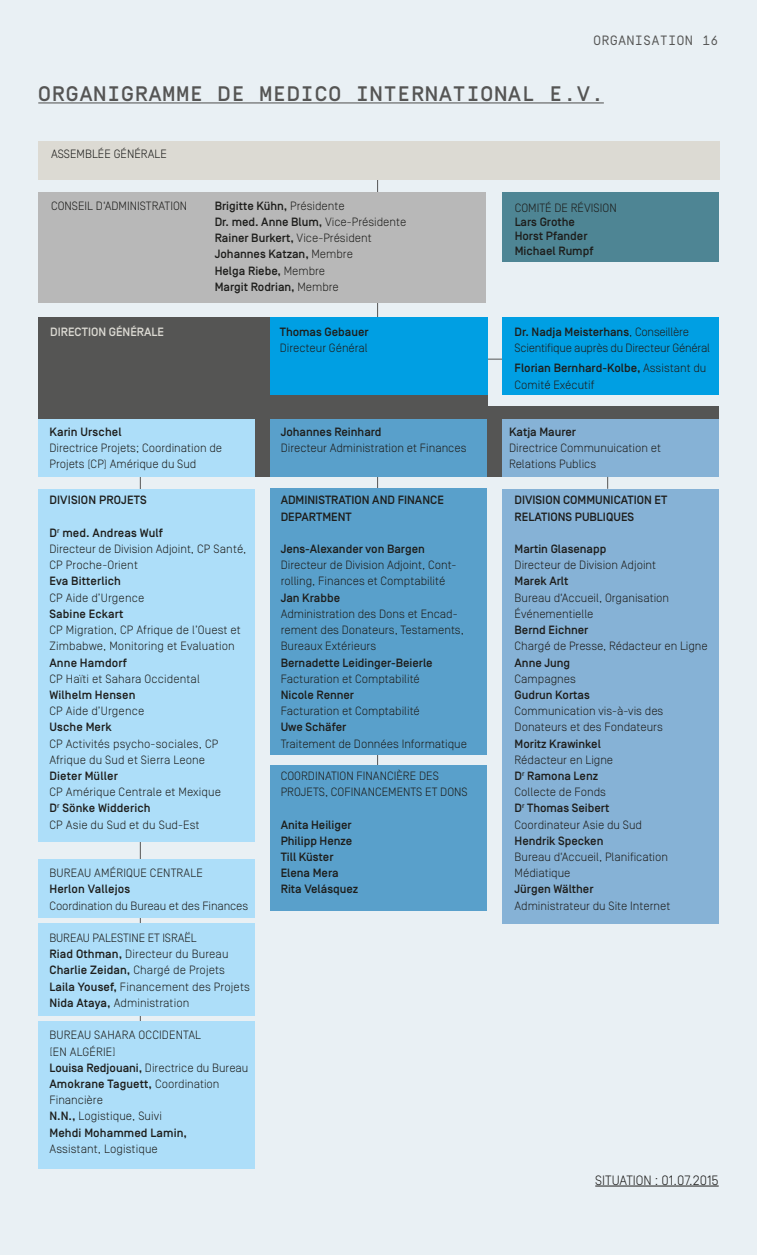
<style>
.page{position:relative;width:757px;height:1255px;background:#fff}
.page>*{position:absolute;margin:0;border:0;box-sizing:border-box;transform-origin:0 0}
.t1{font:500 21px "Simplon BP Mono";letter-spacing:.05em;color:#555554}
.t2{font:300 13.5px "Simplon BP";color:#1d1d1b}
.t3{font:13.5px "Simplon BP Mono";letter-spacing:.01em;color:#555554}
.t4{font:300 12px/16.2px "Simplon BP";color:#1d1d1b}
.t5{font:500 12px/16.2px "Simplon BP";color:#1d1d1b}
.t6{font:300 12px/16.2px "Simplon BP";letter-spacing:-.02em;color:#1d1d1b}
.t7{font:500 12px "Simplon BP";color:#dcdad3}
.s1{font-weight:300}
.s2{font-weight:500}
</style>
<div class="page">
<div style="left:0;top:0;width:757px;height:1254px;background:#e9f0f4"></div>
<hr style="left:38px;top:102px;width:566px;height:1px;background:#555554">
<div style="left:38px;top:317px;width:681px;height:160px;background:#555554"></div>
<div style="left:488px;top:310px;width:243px;height:95px;background:#e9f0f4"></div>
<hr style="left:480px;top:359px;width:239px;height:1px;background:#555554">
<hr style="left:140px;top:475px;width:1px;height:567px;background:#555554">
<hr style="left:377px;top:153px;width:1px;height:638px;background:#555554">
<div style="left:502px;top:317px;width:217px;height:78px;background:#009fe3"></div>
<div style="left:270px;top:317px;width:217px;height:78px;background:#009fe3"></div>
<div style="left:38px;top:192px;width:448px;height:111px;background:#b8b8b8"></div>
<div style="left:502px;top:192px;width:217px;height:70px;background:#4e8594"></div>
<div style="left:38px;top:142px;width:681px;height:38px;background:#dcdad3"></div>
<div style="left:38px;top:923px;width:217px;height:93px;background:#addef9"></div>
<div style="left:38px;top:859px;width:217px;height:59px;background:#addef9"></div>
<div style="left:38px;top:1021px;width:217px;height:147px;background:#addef9"></div>
<div style="left:38px;top:489px;width:217px;height:352px;background:#addef9"></div>
<div style="left:502px;top:489px;width:217px;height:434px;background:#86b2d6"></div>
<div style="left:270px;top:765px;width:217px;height:145px;background:#59a0cb"></div>
<div style="left:270px;top:489px;width:217px;height:266px;background:#59a0cb"></div>
<div style="left:38px;top:419px;width:217px;height:58px;background:#addef9"></div>
<div style="left:270px;top:419px;width:217px;height:58px;background:#59a0cb"></div>
<div style="left:502px;top:419px;width:217px;height:58px;background:#86b2d6"></div>
<svg style="left:607px;top:477px;width:1px;height:12px"></svg>
<hr style="left:595px;top:1185px;width:124px;height:1px;background:#1d1d1b">
<p class="t3" style="left:593px;top:32px;width:127px">ORGANISATION 16</p>
<h1 class="t1" style="left:38px;top:80px;width:15px">ORGA</h1>
<h1 class="t1" style="left:94px;top:80px;width:28px">NIGRAMME</h1>
<h1 class="t1" style="left:218px;top:80px;width:13px">DE</h1>
<h1 class="t1" style="left:259px;top:80px;width:15px">MEDIC</h1>
<h1 class="t1" style="left:328px;top:80px;width:70px">O INTER</h1>
<h1 class="t1" style="left:425px;top:80px;width:28px">NATI</h1>
<h1 class="t1" style="left:480px;top:80px;width:42px">ONAL</h1>
<h1 class="t1" style="left:550px;top:80px;width:56px">E .V.</h1>
<p class="t4" style="left:51px;top:146px;width:15px">Assemblée</p>
<p class="t4" style="left:114px;top:146px;width:15px">Générale</p>
<p class="t4" style="left:51px;top:197px;width:14px">Conseil</p>
<p class="t4" style="left:96px;top:197px;width:16px">d‘administration</p>
<p class="t5" style="left:215px;top:198px;width:193px">Brigitte Kühn, <span class="s1">Présidente<br></span>Dr. med. Anne Blum, <span class="s1">Vice-Présidente<br></span>Rainer Burkert, <span class="s1">Vice-Président<br></span>Johannes Katzan, <span class="s1">Membre<br></span>Helga Riebe, <span class="s1">Membre<br></span>Margit Rodrian, <span class="s1">Membre</span></p>
<p class="t4" style="left:515px;top:199px;width:14px">Comité</p>
<p class="t4" style="left:554px;top:199px;width:30px">de Révision</p>
<p class="t5" style="left:515px;top:215px;width:80px;line-height:14.4px">Lars Grothe<br>Horst Pfander<br>Michael Rumpf</p>
<p class="t7" style="left:50px;top:325px;width:15px">Direction</p>
<p class="t7" style="left:109px;top:325px;width:36px">Générale</p>
<p class="t6" style="left:514px;top:323px;width:197px"><span class="s2">Dr. Nadja Meisterhans</span>, Conseillère<br>Scientifique auprès du Directeur Général</p>
<p class="t4" style="left:514px;top:360px;width:193px"><span class="s2">Florian Bernhard-Kolbe,</span> Assistant du<br>Comité Exécutif</p>
<p class="t5" style="left:280px;top:323px;width:90px">Thomas Gebauer</p>
<p class="t4" style="left:280px;top:339px;width:89px">Directeur Général</p>
<p class="t5" style="left:49px;top:424px;width:74px">Karin Urschel</p>
<p class="t4" style="left:49px;top:440px;width:174px">Directrice Projets; Coordination de<br>Projets (CP) Amérique du Sud</p>
<p class="t5" style="left:49px;top:492px;width:99px">DIVISION PROJETS</p>
<p class="t4" style="left:49px;top:524px;width:198px"><span class="s2">D</span><sup>r</sup> <span class="s2">med. Andreas Wulf<br></span>Directeur de Division Adjoint, CP Santé,<br>CP Proche-Orient</p>
<p class="t5" style="left:49px;top:573px;width:73px">Eva Bitterlich</p>
<p class="t4" style="left:49px;top:589px;width:96px">CP Aide d’Urgence</p>
<p class="t5" style="left:49px;top:606px;width:76px">Sabine Eckart</p>
<p class="t4" style="left:49px;top:621px;width:193px">CP Migration, CP Afrique de l’Ouest et<br>Zimbabwe, Monitoring et Evaluation</p>
<p class="t5" style="left:49px;top:654px;width:79px">Anne Hamdorf</p>
<p class="t4" style="left:49px;top:670px;width:152px">CP Haïti et Sahara Occidental</p>
<p class="t5" style="left:49px;top:687px;width:87px">Wilhelm Hensen</p>
<p class="t4" style="left:49px;top:702px;width:96px">CP Aide d’Urgence</p>
<p class="t5" style="left:49px;top:719px;width:64px">Usche Merk</p>
<p class="t4" style="left:49px;top:735px;width:171px">CP Activités psycho-sociales, CP<br>Afrique du Sud et Sierra Leone</p>
<p class="t5" style="left:49px;top:768px;width:70px">Dieter Müller</p>
<p class="t4" style="left:49px;top:783px;width:173px">CP Amérique Centrale et Mexique<br><span class="s2">D</span><sup>r</sup> <span class="s2">Sönke Widderich<br></span>CP Asie du Sud et du Sud-Est</p>
<p class="t4" style="left:49px;top:864px;width:53px">BUREAU amérique</p>
<p class="t4" style="left:150px;top:864px;width:8px">centrale</p>
<p class="t5" style="left:49px;top:881px;width:82px">Herlon Vallejos</p>
<p class="t4" style="left:49px;top:897px;width:200px">Coordination du Bureau et des Finances</p>
<p class="t4" style="left:49px;top:929px;width:202px">BUREAU PALESTINE ET ISRAËL<br><span class="s2">Riad Othman,</span> Directeur du Bureau<br><span class="s2">Charlie Zeidan,</span> Chargé de Projets<br><span class="s2">Laila Yousef,</span> Financement des Projets<br><span class="s2">Nida Ataya,</span> Administration</p>
<p class="t4" style="left:49px;top:1026px;width:200px">BUREAU SAHARA OCCIDENTAL<br>[EN ALGÉRIE]<br><span class="s2">Louisa Redjouani,</span> Directrice du Bureau<br><span class="s2">Amokrane Taguett,</span> Coordination<br>Financière<br><span class="s2">N.N.,</span> Logistique, Suivi<br><span class="s2">Mehdi Mohammed Lamin,</span></p>
<p class="t4" style="left:49px;top:1140px;width:110px">Assistant, Logistique</p>
<p class="t5" style="left:281px;top:424px;width:102px">Johannes Reinhard</p>
<p class="t4" style="left:281px;top:440px;width:187px">Directeur Administration et Finances</p>
<p class="t5" style="left:281px;top:492px;width:165px">ADMINISTRATION AND FINANCE<br>DEPARTMENT</p>
<p class="t5" style="left:281px;top:541px;width:146px">Jens-Alexander von Bargen</p>
<p class="t4" style="left:281px;top:557px;width:177px">Directeur de Division Adjoint, Cont&shy;rolling, Finances et Comptabilité</p>
<p class="t5" style="left:281px;top:589px;width:61px">Jan Krabbe</p>
<p class="t4" style="left:281px;top:605px;width:185px">Administration des Dons et Encad&shy;rement des Donateurs, Testaments,<br>Bureaux Extérieurs</p>
<p class="t5" style="left:281px;top:654px;width:154px">Bernadette Leidinger-Beierle</p>
<p class="t4" style="left:281px;top:670px;width:141px">Facturation et Comptabilité</p>
<p class="t5" style="left:281px;top:687px;width:75px">Nicole Renner</p>
<p class="t4" style="left:281px;top:702px;width:141px">Facturation et Comptabilité</p>
<p class="t5" style="left:281px;top:719px;width:67px">Uwe Schäfer</p>
<p class="t4" style="left:281px;top:735px;width:188px">Traitement de Données Informatique</p>
<p class="t4" style="left:281px;top:767px;width:14px">Coordination</p>
<p class="t4" style="left:356px;top:767px;width:7px">financi</p>
<p class="t4" style="left:396px;top:767px;width:30px">ère des</p>
<p class="t4" style="left:281px;top:783px;width:8px">projets</p>
<p class="t4" style="left:325px;top:783px;width:14px">, cofinancements</p>
<p class="t4" style="left:425px;top:783px;width:23px">et dons</p>
<p class="t5" style="left:281px;top:816px;width:79px">Anita Heiliger<br>Philipp Henze<br>Till Küster<br>Elena Mera<br>Rita Velásquez</p>
<p class="t5" style="left:509px;top:424px;width:69px">Katja Maurer</p>
<p class="t4" style="left:509px;top:440px;width:153px">Directrice Communuication et<br>Relations Publics</p>
<p class="t5" style="left:514px;top:492px;width:154px">DIVISION COMMUNICATION ET<br>RELATIONS PUBLIQUES</p>
<p class="t5" style="left:514px;top:541px;width:93px">Martin Glasenapp</p>
<p class="t4" style="left:514px;top:557px;width:143px">Directeur de Division Adjoint</p>
<p class="t5" style="left:514px;top:573px;width:55px">Marek Arlt</p>
<p class="t4" style="left:514px;top:589px;width:156px">Bureau d‘Accueil, Organisation<br>Événementielle</p>
<p class="t5" style="left:514px;top:622px;width:75px">Bernd Eichner</p>
<p class="t4" style="left:514px;top:638px;width:195px">Chargé de Presse, Rédacteur en Ligne</p>
<p class="t5" style="left:514px;top:654px;width:57px">Anne Jung</p>
<p class="t4" style="left:514px;top:670px;width:63px">Campagnes</p>
<p class="t5" style="left:514px;top:687px;width:77px">Gudrun Kortas</p>
<p class="t4" style="left:514px;top:702px;width:150px">Communication vis-à-vis des<br>Donateurs et des Fondateurs</p>
<p class="t5" style="left:514px;top:735px;width:88px">Moritz Krawinkel</p>
<p class="t4" style="left:514px;top:751px;width:129px">Rédacteur en Ligne<br><span class="s2">D</span><sup>r</sup> <span class="s2">Ramona Lenz<br></span>Collecte de Fonds<br><span class="s2">D</span><sup>r</sup> <span class="s2">Thomas Seibert<br></span>Coordinateur Asie du Sud</p>
<p class="t5" style="left:514px;top:832px;width:90px">Hendrik Specken</p>
<p class="t4" style="left:514px;top:848px;width:155px">Bureau d‘Accueil, Planification<br>Médiatique</p>
<p class="t5" style="left:514px;top:881px;width:80px">Jürgen Wälther</p>
<p class="t4" style="left:514px;top:897px;width:157px">Administrateur du Site Internet</p>
<p class="t2" style="left:595px;top:1172px;width:125px">SITUATION : 01.07.2015</p>
</div>
